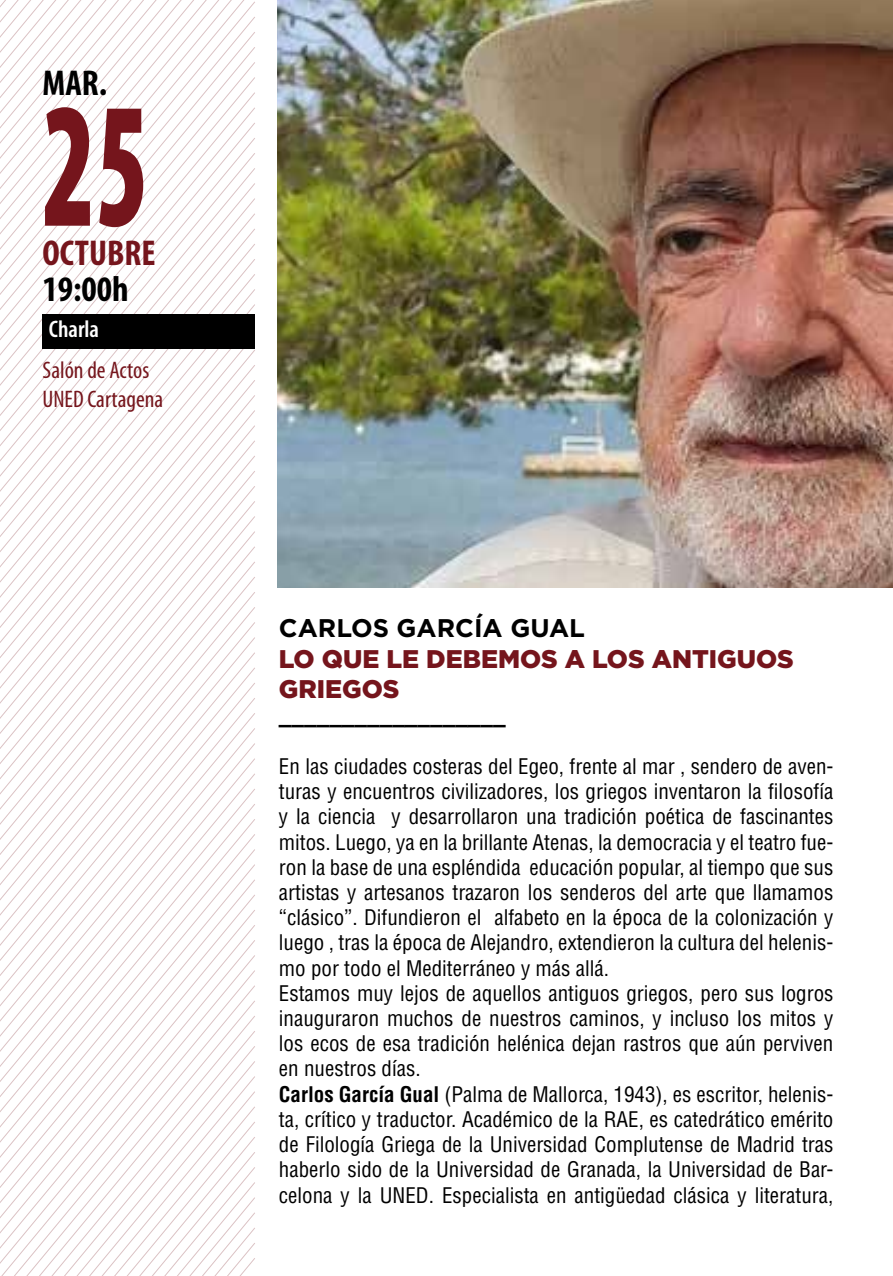
<style>
.page{position:relative;width:893px;height:1276px;background:#fff}
.page>*{position:absolute;margin:0;border:0;box-sizing:border-box;transform-origin:0 0}
.t1{font:900 condensed 180px "Myriad Pro";color:#75151c;scale:.67 1}
.t2{font:700 condensed 36px "Myriad Pro";color:#000}
.t3{font:700 condensed 36px "Myriad Pro";color:#75151c}
.t4{font:900 25.5px/30.6px "Gotham";color:#75151c}
.t5{font:700 25.5px "Gotham";color:#000}
.t6{font:condensed 24px/28.8px "Myriad Pro";color:#75151c}
.t7{font:600 condensed 24px "Myriad Pro";color:#fff}
.t8{font:condensed 21px/25.2px "Helvetica LT Std";color:#000}
.t9{font:900 21px "Gotham";color:#000}
.s1{font-weight:700}
</style>
<div class="page">
<svg style="left:0;top:0;width:255px;height:1276px"></svg>
<div style="left:43px;top:314px;width:212px;height:35px;background:#000"></div>
<img style="left:277px;top:0;width:616px;height:588px">
<h2 class="t2" style="left:43px;top:63px;width:66px">MAR.</h2>
<h1 class="t1" style="left:43px;top:65px;width:161px">25</h1>
<h2 class="t3" style="left:43px;top:233px;width:115px">OCTUBRE</h2>
<h2 class="t2" style="left:43px;top:269px;width:88px">19:00h</h2>
<p class="t7" style="left:49px;top:316px;width:52px">Charla</p>
<p class="t6" style="left:43px;top:356px;width:122px">Salón de Actos<br>UNED Cartagena</p>
<p class="t5" style="left:279px;top:613px;width:308px">CARLOS GARCÍA GUAL</p>
<p class="t4" style="left:279px;top:643px;width:516px">LO QUE LE DEBEMOS A LOS ANTIGUOS<br>GRIEGOS</p>
<p class="t9" style="left:279px;top:704px;width:228px">__________________</p>
<p class="t8" style="left:279px;top:753px;width:556px">En las ciudades costeras del Egeo, frente al mar , sendero de aven&shy;turas y encuentros civilizadores, los griegos inventaron la filosofía y la ciencia y desarrollaron una tradición poética de fascinantes mitos. Luego, ya en la brillante Atenas, la democracia y el teatro fue&shy;ron la base de una espléndida educación popular, al tiempo que sus artistas y artesanos trazaron los senderos del arte que llamamos “clásico”. Difundieron el alfabeto en la época de la colonización y luego , tras la época de Alejandro, extendieron la cultura del helenis&shy;mo por todo el Mediterráneo y más allá.<br>Estamos muy lejos de aquellos antiguos griegos, pero sus logros inauguraron muchos de nuestros caminos, y incluso los mitos y los ecos de esa tradición helénica dejan rastros que aún perviven en nuestros días.<br><span class="s1">Carlos García Gual</span> (Palma de Mallorca, 1943), es escritor, helenis&shy;ta, crítico y traductor. Académico de la RAE, es catedrático emérito de Filología Griega de la Universidad Complutense de Madrid tras haberlo sido de la Universidad de Granada, la Universidad de Bar&shy;celona y la UNED. Especialista en antigüedad clásica y literatura,</p>
</div>
